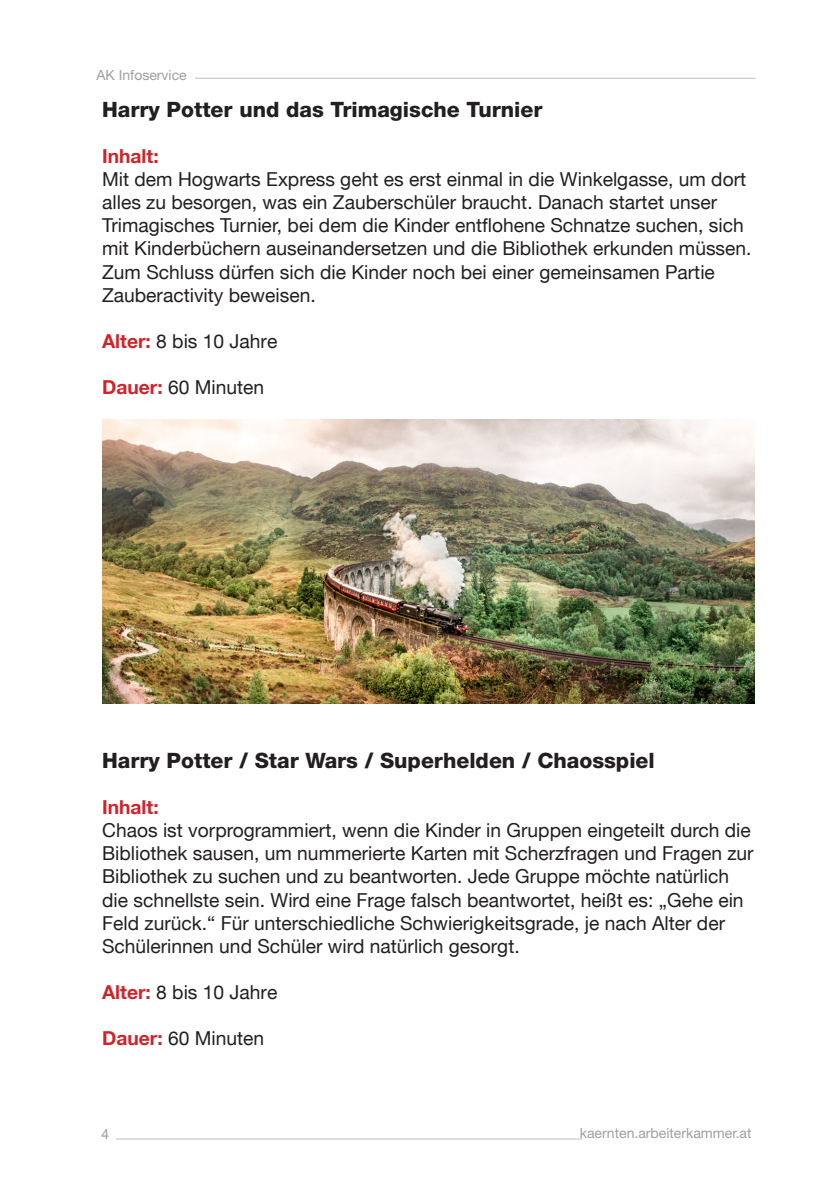
<style>
.page{position:relative;width:840px;height:1191px;background:#fff}
.page>*{position:absolute;margin:0;border:0;box-sizing:border-box;transform-origin:0 0}
.t1{font:800 21.2px "Helvetica Neue LT Std";color:#231f20}
.t2{font:19.2px/23px "Helvetica Neue LT";color:#231f20}
.t3{font:14px "Helvetica Neue LT Std";color:#9d9fa2}
.t4{font:14px "Arial";color:#9d9fa2}
.s1{font-weight:700;color:#d1232a}
</style>
<div class="page">
<img style="left:102px;top:420px;width:652px;height:283px">
<hr style="left:195px;top:78px;width:560px;height:1px;background:#bcbdc0">
<hr style="left:116px;top:1138px;width:466px;height:1px;background:#bcbdc0">
<p class="t3" style="left:96px;top:66px;width:92px">AK Infoservice</p>
<p class="t1" style="left:102px;top:97px;width:441px">Harry Potter und das Trimagische Turnier</p>
<p class="t2" style="left:102px;top:145px;width:650px"><span class="s1">Inhalt:<br></span>Mit dem Hogwarts Express geht es erst einmal in die Winkelgasse, um dort alles zu besorgen, was ein Zauberschüler braucht. Danach startet unser Trimagisches Turnier, bei dem die Kinder entflohene Schnatze suchen, sich mit Kinderbüchern auseinandersetzen und die Bibliothek erkunden müssen.<br>Zum Schluss dürfen sich die Kinder noch bei einer gemeinsamen Partie Zauberactivity beweisen.</p>
<p class="t2" style="left:102px;top:329px;width:176px"><span class="s1">Alter:</span> 8 bis 10 Jahre</p>
<p class="t2" style="left:102px;top:375px;width:163px"><span class="s1">Dauer:</span> 60 Minuten</p>
<p class="t1" style="left:102px;top:748px;width:554px">Harry Potter / Star Wars / Superhelden / Chaosspiel</p>
<p class="t2" style="left:102px;top:796px;width:652px"><span class="s1">Inhalt:<br></span>Chaos ist vorprogrammiert, wenn die Kinder in Gruppen eingeteilt durch die Bibliothek sausen, um nummerierte Karten mit Scherzfragen und Fragen zur Bibliothek zu suchen und zu beantworten. Jede Gruppe möchte natürlich die schnellste sein. Wird eine Frage falsch beantwortet, heißt es: „Gehe ein Feld zurück.“ Für unterschiedliche Schwierigkeitsgrade, je nach Alter der Schülerinnen und Schüler wird natürlich gesorgt.</p>
<p class="t2" style="left:102px;top:980px;width:176px"><span class="s1">Alter:</span> 8 bis 10 Jahre</p>
<p class="t2" style="left:102px;top:1026px;width:163px"><span class="s1">Dauer:</span> 60 Minuten</p>
<p class="t4" style="left:101px;top:1124px;width:9px">4</p>
<p class="t3" style="left:579px;top:1125px;width:173px">kaernten.arbeiterkammer.at</p>
</div>
